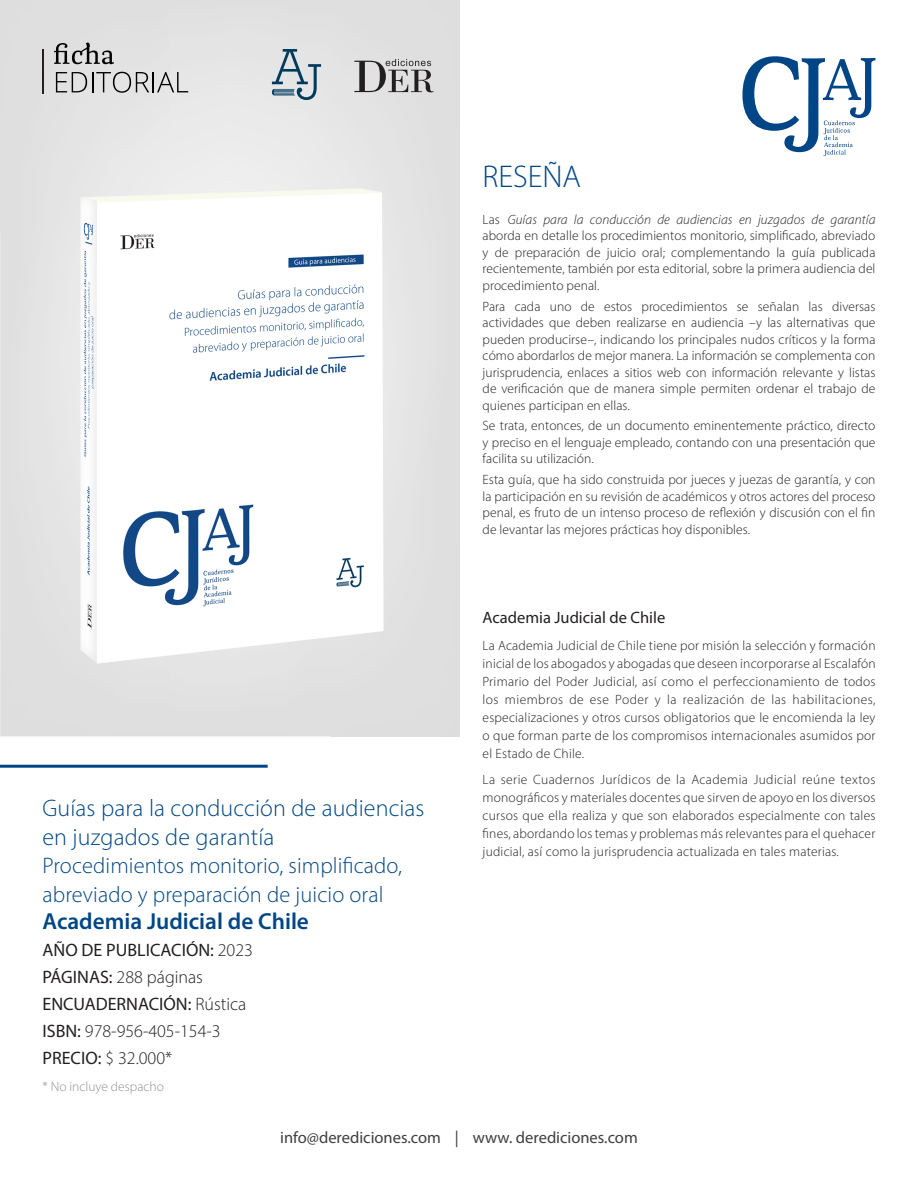
<style>
.page{position:relative;width:918px;height:1188px;background:#fff}
.page>*{position:absolute;margin:0;border:0;box-sizing:border-box;transform-origin:0 0}
.t1{font:300 31.5px "Myriad Pro";color:#004585}
.t2{font:300 24px/28.5px "Myriad Pro";letter-spacing:.005em;color:#004685}
.t3{font:600 23.25px "Myriad Pro";color:#004685}
.t4{font:300 22.5px/28.5px "Myriad Pro";letter-spacing:.005em;color:#004685}
.t5{font:300 18px "Myriad Pro";color:#231f20}
.t6{font:18px "Myriad Pro";color:#231f20}
.t7{font:16.5px "Myriad Pro";color:#3e3e3f}
.t8{font:16.5px "Myriad Pro";color:#231f20}
.t9{font:300 13.5px/16.5px "Myriad Pro";letter-spacing:.005em;color:#231f20;text-align:justify}
.t10{font:300 13.5px "Myriad Pro";color:#8f9194}
.s1{font-style:italic}
.s2{font-weight:300}
.s3{font-weight:400}
</style>
<div class="page">
<img style="left:0;top:0;width:459px;height:736px">
<svg style="left:54px;top:43px;width:60px;height:21px"></svg>
<svg style="left:56px;top:72px;width:132px;height:21px;background:#b6b5b5"></svg>
<hr style="left:43px;top:49px;width:1px;height:44px;background:#241f21">
<hr style="left:0;top:765px;width:268px;height:3px;background:#004585">
<svg style="left:354px;top:59px;width:79px;height:33px;background:#a7a5a6"></svg>
<svg style="left:742px;top:56px;width:133px;height:100px"></svg>
<svg style="left:272px;top:49px;width:49px;height:51px;background:#acbbc3"></svg>
<img style="left:39px;top:171px;width:384px;height:528px">
<p class="t1" style="left:483px;top:158px;width:100px">RESEÑA</p>
<p class="t9" style="left:483px;top:211px;width:394px">Las <span class="s1">Guías para la conducción de audiencias en juzgados de garantía </span>aborda en detalle los procedimientos monitorio, simplificado, abreviado y de preparación de juicio oral; complementando la guía publicada recientemente, también por esta editorial, sobre la primera audiencia del procedimiento penal.</p>
<p class="t9" style="left:483px;top:298px;width:394px">Para cada uno de estos procedimientos se señalan las diversas actividades que deben realizarse en audiencia –y las alternativas que pueden producirse–, indicando los principales nudos críticos y la forma cómo abordarlos de mejor manera. La información se complementa con jurisprudencia, enlaces a sitios web con información relevante y listas de verificación que de manera simple permiten ordenar el trabajo de quienes participan en ellas.</p>
<p class="t9" style="left:483px;top:417px;width:394px">Se trata, entonces, de un documento eminentemente práctico, directo y preciso en el lenguaje empleado, contando con una presentación que facilita su utilización.</p>
<p class="t9" style="left:483px;top:471px;width:394px">Esta guía, que ha sido construida por jueces y juezas de garantía, y con la participación en su revisión de académicos y otros actores del proceso penal, es fruto de un intenso proceso de reflexión y discusión con el fin de levantar las mejores prácticas hoy disponibles.</p>
<p class="t8" style="left:483px;top:607px;width:184px">Academia Judicial de Chile</p>
<p class="t9" style="left:483px;top:636px;width:395px;line-height:18px">La Academia Judicial de Chile tiene por misión la selección y formación inicial de los abogados y abogadas que deseen incorporarse al Escalafón Primario del Poder Judicial, así como el perfeccionamiento de todos los miembros de ese Poder y la realización de las habilitaciones, especializaciones y otros cursos obligatorios que le encomienda la ley o que forman parte de los compromisos internacionales asumidos por el Estado de Chile.</p>
<p class="t9" style="left:483px;top:771px;width:395px;line-height:18px">La serie Cuadernos Jurídicos de la Academia Judicial reúne textos monográficos y materiales docentes que sirven de apoyo en los diversos cursos que ella realiza y que son elaborados especialmente con tales fines, abordando los temas y problemas más relevantes para el quehacer judicial, así como la jurisprudencia actualizada en tales materias.</p>
<p class="t2" style="left:43px;top:794px;width:384px">Guías para la conducción de audiencias en juzgados de garantía</p>
<p class="t4" style="left:43px;top:851px;width:361px">Procedimientos monitorio, simplificado, abreviado y preparación de juicio oral</p>
<p class="t3" style="left:43px;top:907px;width:268px">Academia Judicial de Chile</p>
<p class="t6" style="left:43px;top:939px;width:212px">AÑO DE PUBLICACIÓN: <span class="s2">2023</span></p>
<p class="t5" style="left:43px;top:967px;width:162px"><span class="s3">PÁGINAS:</span> 288 páginas</p>
<p class="t6" style="left:43px;top:993px;width:205px">ENCUADERNACIÓN: <span class="s2">Rústica</span></p>
<p class="t5" style="left:43px;top:1021px;width:180px"><span class="s3">ISBN:</span> 978-956-405-154-3</p>
<p class="t5" style="left:43px;top:1048px;width:131px"><span class="s3">PRECIO:</span> $ 32.000*</p>
<p class="t10" style="left:43px;top:1079px;width:123px">* No incluye despacho</p>
<p class="t7" style="left:280px;top:1127px;width:359px">info@derediciones.com | www. derediciones.com</p>
</div>
